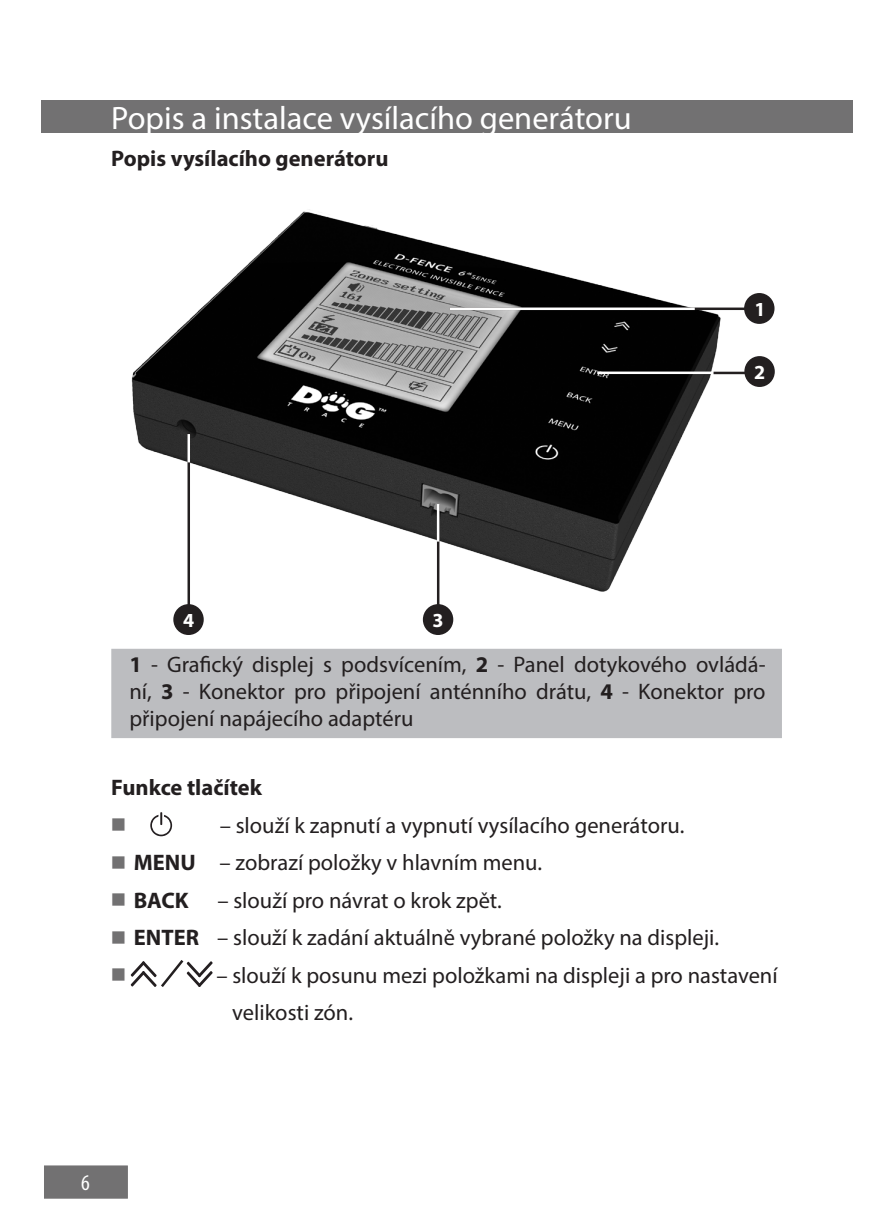
<style>
.page{position:relative;width:872px;height:1226px;background:#fff}
.page>*{position:absolute;margin:0;border:0;box-sizing:border-box;transform-origin:0 0}
.t1{font:32.5px "Myriad Pro";color:#fff}
.t2{font:22.5px/27px "Myriad Pro";color:#231f20}
.t3{font:700 22.5px "Myriad Pro";color:#231f20}
.t4{font:condensed 22.5px "Myriad Pro";color:#fff}
.Základní_text{font:700 20px "Myriad Pro";color:#fff}
.t5{font:15px "Kai Ti";color:#727172}
.s1{font-weight:700}
.s2{font-family:"Kai Ti";font-size:15px;color:#727172}
.s3{font-family:"Kai Ti";font-weight:400;font-size:15px;color:#727172}
</style>
<div class="page">
<div style="left:39px;top:1160px;width:94px;height:44px;background:#727172;border:5px solid #fff"></div>
<div style="left:41px;top:100px;width:811px;height:33px;background:#727172"></div>
<img style="left:131px;top:209px;width:615px;height:395px">
<hr style="left:437px;top:504px;width:2px;height:119px;background:#231f20">
<hr style="left:597px;top:372px;width:120px;height:2px;background:#fff">
<hr style="left:450px;top:308px;width:300px;height:2px;background:#231f20">
<hr style="left:187px;top:434px;width:3px;height:194px;background:#231f20">
<div style="left:111px;top:649px;width:671px;height:89px;background:#bcbdc0"></div>
<hr style="left:437px;top:504px;width:2px;height:38px;background:#fff">
<hr style="left:450px;top:308px;width:244px;height:2px;background:#fff">
<hr style="left:187px;top:434px;width:3px;height:28px;background:#fff">
<div style="left:748px;top:297px;width:22px;height:23px;background:#231f20;border-radius:50%"></div>
<div style="left:744px;top:293px;width:30px;height:31px;border:8px solid #231f20;border-radius:50%"></div>
<hr style="left:713px;top:372px;width:32px;height:2px;background:#231f20">
<div style="left:748px;top:360px;width:23px;height:23px;background:#231f20;border-radius:50%"></div>
<div style="left:744px;top:356px;width:30px;height:31px;border:8px solid #231f20;border-radius:50%"></div>
<div style="left:426px;top:608px;width:23px;height:23px;background:#231f20;border-radius:50%"></div>
<div style="left:423px;top:604px;width:30px;height:31px;border:8px solid #231f20;border-radius:50%"></div>
<div style="left:177px;top:608px;width:23px;height:23px;background:#231f20;border-radius:50%"></div>
<div style="left:173px;top:604px;width:31px;height:31px;border:8px solid #231f20;border-radius:50%"></div>
<svg style="left:150px;top:812px;width:22px;height:24px"></svg>
<svg style="left:131px;top:960px;width:81px;height:27px"></svg>
<p class="t1" style="left:111px;top:98px;width:522px">Popis a instalace vysílacího generátoru</p>
<p class="t3" style="left:111px;top:144px;width:279px">Popis vysílacího generátoru</p>
<p class="Základní_text" style="left:754px;top:296px;width:13px">1</p>
<p class="Základní_text" style="left:754px;top:359px;width:13px">2</p>
<p class="Základní_text" style="left:183px;top:607px;width:13px">4</p>
<p class="Základní_text" style="left:432px;top:607px;width:13px">3</p>
<p class="t2" style="left:129px;top:651px;width:638px"><span class="s1">1</span> - Grafický displej s podsvícením, <span class="s1">2</span> - Panel dotykového ovládá&shy;ní, <span class="s1">3</span> - Konektor pro připojení anténního drátu, <span class="s1">4</span> - Konektor pro</p>
<p class="t2" style="left:129px;top:705px;width:286px">připojení napájecího adaptéru</p>
<p class="t3" style="left:111px;top:773px;width:152px">Funkce tlačítek</p>
<p class="t5" style="left:111px;top:817px;width:16px">■</p>
<p class="t2" style="left:220px;top:811px;width:466px">– slouží k zapnutí a vypnutí vysílacího generátoru.</p>
<p class="t2" style="left:111px;top:849px;width:432px"><span class="s2">■</span> <span class="s1">MENU</span> – zobrazí položky v hlavním menu.</p>
<p class="t3" style="left:111px;top:886px;width:79px"><span class="s3">■</span> BACK</p>
<p class="t2" style="left:217px;top:886px;width:286px">– slouží pro návrat o krok zpět.</p>
<p class="t2" style="left:111px;top:924px;width:609px"><span class="s2">■</span> <span class="s1">ENTER</span> – slouží k zadání aktuálně vybrané položky na displeji.</p>
<p class="t5" style="left:111px;top:967px;width:16px">■</p>
<p class="t2" style="left:216px;top:961px;width:563px">– slouží k posunu mezi položkami na displeji a pro nastavení</p>
<p class="t2" style="left:232px;top:999px;width:122px">velikosti zón.</p>
<p class="t4" style="left:81px;top:1169px;width:10px">6</p>
</div>
